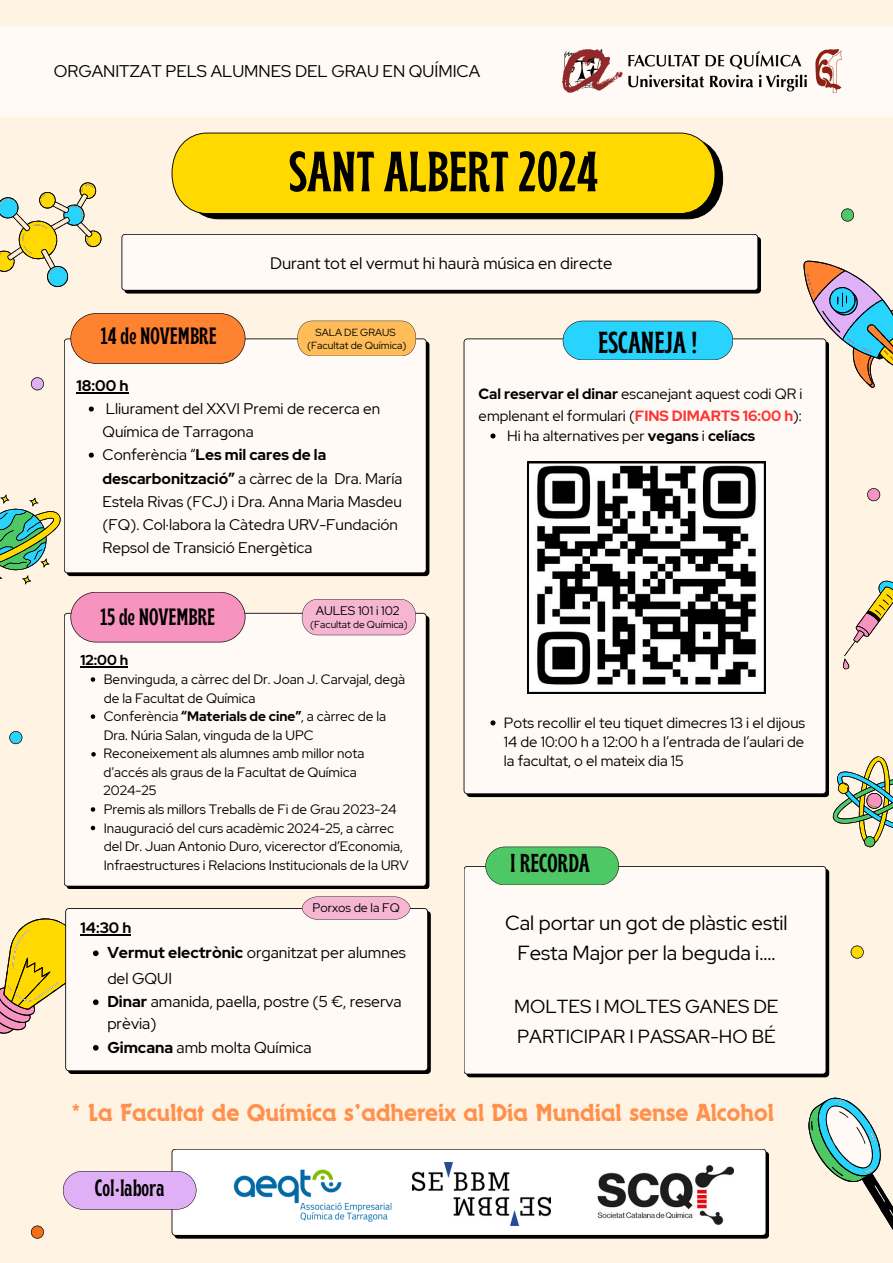
<style>
.page{position:relative;width:893px;height:1263px;background:#fff3e4}
.page>*{position:absolute;margin:0;border:0;box-sizing:border-box;transform-origin:0 0}
.t1{font:700 condensed 56.55px "Brice";color:#000}
.t2{font:700 condensed 30.38px "Brice";color:#000}
.t3{font:700 condensed 25.88px "Brice";color:#000}
.t4{font:500 25.5px "Dynamo Com";color:#ff914d}
.t5{font:700 condensed 23.62px "Brice";color:#000}
.t6{font:20.33px/30.4px "Red Hat Display";color:#000;text-align:center}
.t7{font:18.83px/29.8px "Red Hat Display";color:#000}
.t8{font:16.88px "Red Hat Display";color:#000}
.t9{font:16.58px "Red Hat Display";color:#000}
.t10{font:15.75px/25.3px "Red Hat Display";color:#000}
.t11{font:15.38px/23.1px "Red Hat Display";color:#000}
.t12{font:700 15.38px "Red Hat Display";color:#000}
.t13{font:700 15.08px "Red Hat Display";color:#000}
.t14{font:14.85px/19.1px "Red Hat Display";color:#000}
.t15{font:700 14.33px "Red Hat Display";color:#000}
.t16{font:13.58px/18.6px "Red Hat Display";color:#000}
.t17{font:13.5px/18.6px "Red Hat Display";color:#000}
.t18{font:12.38px "Red Hat Display";color:#000}
.t19{font:10.35px "Red Hat Display";color:#000}
.t20{font:10.12px "Red Hat Display";color:#000}
.s1{font-weight:700}
.s2{font-weight:700;color:#ff3131}
</style>
<div class="page">
<div style="left:0;top:26px;width:893px;height:91px;background:#fffaf5"></div>
<div style="left:64px;top:338px;width:365px;height:238px;background:#fffaf5"></div>
<svg style="left:817px;top:756px;width:76px;height:92px"></svg>
<div style="left:463px;top:338px;width:366px;height:459px;background:#fffaf5"></div>
<div style="left:64px;top:613px;width:365px;height:276px;background:#fffaf5"></div>
<svg style="left:0;top:484px;width:245px;height:158px"></svg>
<div style="left:65px;top:908px;width:366px;height:166px;background:#fffaf5"></div>
<div style="left:464px;top:866px;width:365px;height:211px;background:#fffaf5"></div>
<svg style="left:563px;top:321px;width:170px;height:39px;background:#31d0f7"></svg>
<svg style="left:808px;top:1097px;width:85px;height:133px"></svg>
<svg style="left:171px;top:1149px;width:598px;height:89px;background:#e6e6e6"></svg>
<svg style="left:63px;top:1171px;width:133px;height:38px;background:#dcb0f0"></svg>
<svg style="left:171px;top:133px;width:552px;height:86px;background:#e9c707"></svg>
<svg style="left:121px;top:234px;width:640px;height:60px;background:#eae5e0"></svg>
<svg style="left:0;top:182px;width:101px;height:105px"></svg>
<svg style="left:31px;top:377px;width:13px;height:13px"></svg>
<svg style="left:490px;top:433px;width:5px;height:5px"></svg>
<svg style="left:490px;top:720px;width:5px;height:5px"></svg>
<svg style="left:527px;top:462px;width:238px;height:231px;background:#888"></svg>
<svg style="left:31px;top:1225px;width:13px;height:13px"></svg>
<svg style="left:9px;top:731px;width:13px;height:13px"></svg>
<svg style="left:803px;top:261px;width:90px;height:127px"></svg>
<svg style="left:867px;top:488px;width:13px;height:13px"></svg>
<svg style="left:841px;top:208px;width:13px;height:13px"></svg>
<svg style="left:850px;top:945px;width:13px;height:13px"></svg>
<svg style="left:843px;top:580px;width:50px;height:90px"></svg>
<svg style="left:485px;top:847px;width:134px;height:38px;background:#56c76a"></svg>
<img style="left:232px;top:1165px;width:161px;height:57px">
<img style="left:413px;top:1162px;width:137px;height:63px">
<img style="left:598px;top:1165px;width:135px;height:60px">
<svg style="left:70px;top:313px;width:175px;height:51px;background:#f7863c"></svg>
<hr style="left:81px;top:934px;width:50px;height:1px;background:#000">
<svg style="left:0;top:908px;width:99px;height:143px"></svg>
<svg style="left:297px;top:321px;width:119px;height:35px;background:#fbbc5e"></svg>
<svg style="left:302px;top:599px;width:114px;height:36px;background:#f1b5ce"></svg>
<svg style="left:302px;top:896px;width:108px;height:24px;background:#edb5cc"></svg>
<img style="left:563px;top:50px;width:278px;height:43px">
<hr style="left:81px;top:666px;width:47px;height:2px;background:#000">
<svg style="left:91px;top:677px;width:4px;height:5px"></svg>
<svg style="left:91px;top:714px;width:4px;height:5px"></svg>
<svg style="left:91px;top:752px;width:5px;height:4px"></svg>
<svg style="left:91px;top:807px;width:4px;height:5px"></svg>
<svg style="left:91px;top:826px;width:4px;height:4px"></svg>
<hr style="left:76px;top:392px;width:52px;height:1px;background:#000">
<svg style="left:89px;top:406px;width:5px;height:5px"></svg>
<svg style="left:89px;top:453px;width:5px;height:5px"></svg>
<p class="t8" style="left:54px;top:59px;width:428px">ORGANITZAT PELS ALUMNES DEL GRAU EN QUÍMICA</p>
<p class="t1" style="left:289px;top:149px;width:310px">SANT ALBERT 2024</p>
<p class="t5" style="left:101px;top:326px;width:117px">14 de NOVEMBRE</p>
<p class="t9" style="left:270px;top:252px;width:344px">Durant tot el vermut hi haurà música en directe</p>
<p class="t19" style="left:316px;top:325px;width:81px">SALA DE GRAUS</p>
<p class="t19" style="left:307px;top:338px;width:101px">(Facultat de Química)</p>
<p class="t2" style="left:598px;top:330px;width:101px">ESCANEJA !</p>
<p class="t12" style="left:76px;top:376px;width:54px">18:00 h</p>
<p class="t11" style="left:103px;top:397px;width:279px">Lliurament del XXVI Premi de recerca en<br>Química de Tarragona</p>
<p class="t11" style="left:103px;top:443px;width:301px">Conferència “<span class="s1">Les mil cares de la descarbonització”</span> a càrrec de la Dra. María Estela Rivas (FCJ) i Dra. Anna Maria Masdeu (FQ). Col·labora la Càtedra URV-Fundación Repsol de Transició Energètica</p>
<p class="t5" style="left:101px;top:607px;width:116px">15 de NOVEMBRE</p>
<p class="t18" style="left:316px;top:602px;width:85px">AULES 101 i 102</p>
<p class="t20" style="left:310px;top:618px;width:99px">(Facultat de Química)</p>
<p class="t15" style="left:81px;top:651px;width:49px">12:00 h</p>
<p class="t16" style="left:104px;top:670px;width:303px">Benvinguda, a càrrec del Dr. Joan J. Carvajal, degà de la Facultat de Química</p>
<p class="t16" style="left:104px;top:707px;width:284px">Conferència <span class="s1">“Materials de cine”</span>, a càrrec de la<br>Dra. Núria Salan, vinguda de la UPC</p>
<h4 class="t17" style="left:104px;top:744px;width:262px">Reconeixement als alumnes amb millor nota d’accés als graus de la Facultat de Química<br>2024-25</h4>
<p class="t16" style="left:104px;top:800px;width:294px">Premis als millors Treballs de Fi de Grau 2023-24</p>
<p class="t16" style="left:104px;top:818px;width:306px">Inauguració del curs acadèmic 2024-25, a càrrec del Dr. Juan Antonio Duro, vicerector d’Economia,<br>Infraestructures i Relacions Institucionals de la URV</p>
<p class="t18" style="left:312px;top:899px;width:89px">Porxos de la FQ</p>
<p class="t13" style="left:81px;top:918px;width:52px">14:30 h</p>
<p class="t10" style="left:107px;top:940px;width:300px"><span class="s1">Vermut electrònic</span> organitzat per alumnes del GQUI</p>
<h2 class="t10" style="left:107px;top:991px;width:296px;line-height:21.9px"><span class="s1">Dinar</span> amanida, paella, postre (5 €, reserva prèvia)</h2>
<p class="t10" style="left:107px;top:1034px;width:206px"><span class="s1">Gimcana</span> amb molta Química</p>
<h1 class="t14" style="left:478px;top:382px;width:325px;line-height:21.9px"><span class="s1">Cal reservar el dinar</span> escanejant aquest codi QR i emplenant el formulari (<span class="s2">FINS DIMARTS 16:00 h</span>):</h1>
<p class="t14" style="left:507px;top:426px;width:250px">Hi ha alternatives per <span class="s1">vegans</span> i <span class="s1">celíacs</span></p>
<p class="t14" style="left:504px;top:713px;width:303px;text-align:justify">Pots recollir el teu tiquet dimecres 13 i el dijous 14 de 10:00 h a 12:00 h a l’entrada de l’aulari de la facultat, o el mateix dia 15</p>
<h3 class="t3" style="left:510px;top:852px;width:81px">I RECORDA</h3>
<h6 class="t6" style="left:505px;top:907px;width:284px">Cal portar un got de plàstic estil<br>Festa Major per la beguda i....</h6>
<p class="t7" style="left:514px;top:991px;width:266px">MOLTES I MOLTES GANES DE<br>PARTICIPAR I PASSAR-HO BÉ</p>
<p class="t4" style="left:71px;top:1097px;width:704px">* La Facultat de Química s’adhereix al Dia Mundial sense Alcohol</p>
<p class="t5" style="left:95px;top:1178px;width:71px">Col·labora</p>
</div>
